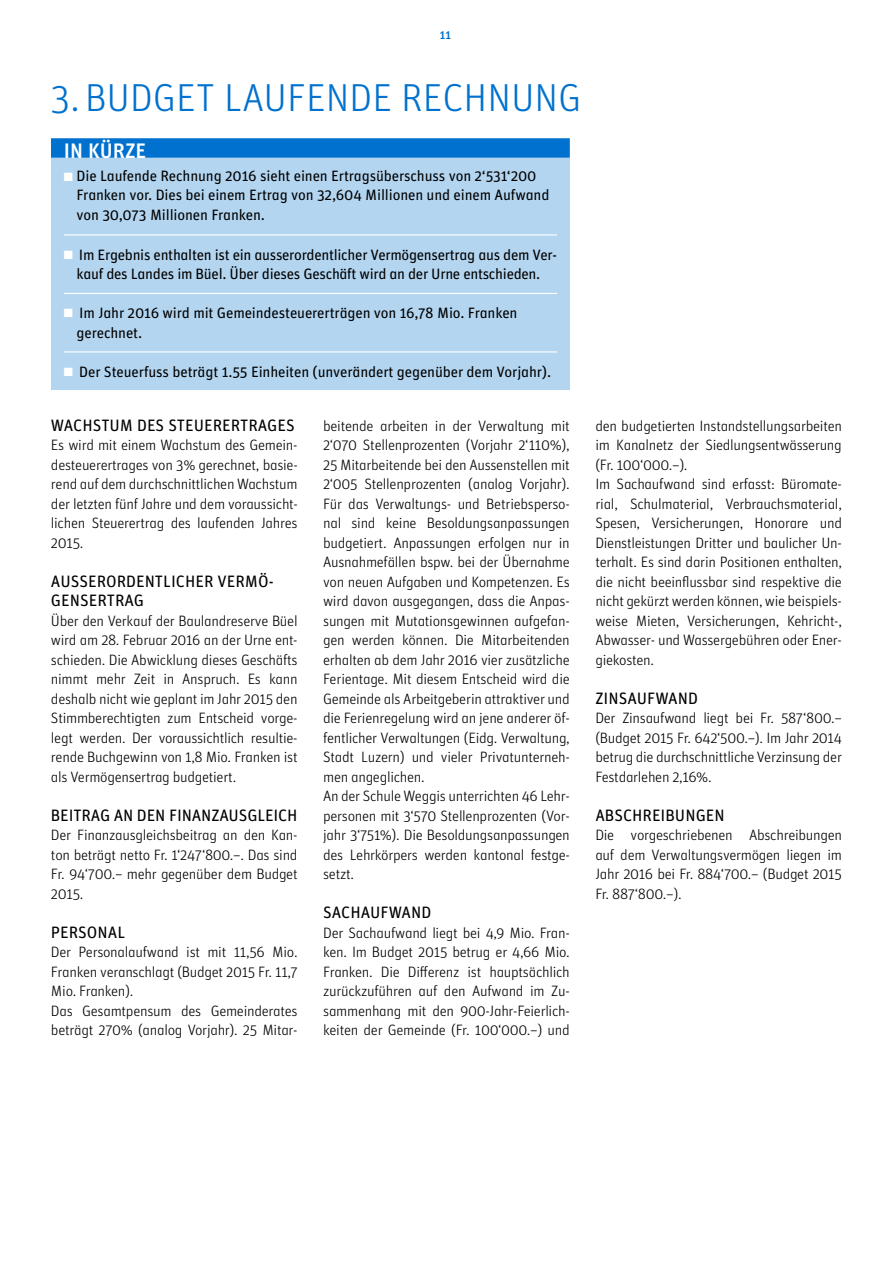
<style>
.page{position:relative;width:893px;height:1263px;background:#fff}
.page>*{position:absolute;margin:0;border:0;box-sizing:border-box;transform-origin:0 0}
.t1{font:39px "Unit Light Alternate";color:#0071ce}
.t2{font:21px "Unit Medium Alternate";color:#fff}
.t3{font:16.5px/19.5px "Unit Regular Alternate";color:#000}
.t4{font:15px/19.5px "Unit Light Alternate";letter-spacing:-.02em;color:#000;text-align:justify}
.t5{font:15px/19.5px "Unit Regular Alternate";letter-spacing:-.01em;color:#000}
.t6{font:12px "Unit Medium Alternate";color:#0071ce}
.s1{color:#fff}
</style>
<div class="page">
<div style="left:51px;top:158px;width:519px;height:232px;background:#b3d5f0"></div>
<div style="left:51px;top:138px;width:519px;height:20px;background:#0071ce"></div>
<hr style="left:64px;top:234px;width:493px;height:2px;background:#fff">
<hr style="left:64px;top:293px;width:493px;height:1px;background:#fff">
<hr style="left:64px;top:351px;width:493px;height:2px;background:#fff">
<p class="t6" style="left:440px;top:31px;width:13px">11</p>
<h1 class="t1" style="left:51px;top:83px;width:532px">3. BUDGET LAUFENDE RECHNUNG</h1>
<h2 class="t2" style="left:64px;top:143px;width:84px">IN KÜRZE</h2>
<p class="t5" style="left:76px;top:167px;width:474px;text-indent:-13px"><span class="s1">■</span> Die Laufende Rechnung 2016 sieht einen Ertragsüberschuss von 2‘531‘200<br>Franken vor. Dies bei einem Ertrag von 32,604 Millionen und einem Aufwand von 30,073 Millionen Franken.</p>
<p class="t5" style="left:64px;top:246px;width:495px;text-align:center"><span class="s1">■</span> Im Ergebnis enthalten ist ein ausserordentlicher Vermögensertrag aus dem Ver&shy;kauf des Landes im Büel. Über dieses Geschäft wird an der Urne entschieden.</p>
<p class="t5" style="left:76px;top:304px;width:442px;text-indent:-13px"><span class="s1">■</span> Im Jahr 2016 wird mit Gemeindesteuererträgen von 16,78 Mio. Franken gerechnet.</p>
<p class="t5" style="left:64px;top:363px;width:489px"><span class="s1">■</span> Der Steuerfuss beträgt 1.55 Einheiten (unverändert gegenüber dem Vorjahr).</p>
<p class="t3" style="left:51px;top:417px;width:245px">WACHSTUM DES STEUERERTRAGES</p>
<p class="t4" style="left:51px;top:437px;width:248px">Es wird mit einem Wachstum des Gemein&shy;desteuerertrages von 3% gerechnet, basie&shy;rend auf dem durchschnittlichen Wachstum der letzten fünf Jahre und dem voraussicht&shy;lichen Steuerertrag des laufenden Jahres 2015.</p>
<p class="t3" style="left:51px;top:573px;width:224px">AUSSERORDENTLICHER VERMÖ-<br>GENSERTRAG</p>
<p class="t4" style="left:51px;top:612px;width:248px">Über den Verkauf der Baulandreserve Büel wird am 28. Februar 2016 an der Urne ent&shy;schieden. Die Abwicklung dieses Geschäfts nimmt mehr Zeit in Anspruch. Es kann des halb nicht wie geplant im Jahr 2015 den Stimmberechtigten zum Entscheid vorge&shy;legt werden. Der voraussichtlich resultie&shy;rende Buchgewinn von 1,8 Mio. Franken ist als Vermögensertrag budgetiert.</p>
<p class="t3" style="left:51px;top:807px;width:248px">BEITRAG AN DEN FINANZAUSGLEICH</p>
<p class="t4" style="left:51px;top:827px;width:248px">Der Finanzausgleichsbeitrag an den Kan&shy;ton beträgt netto Fr. 1‘247‘800.–. Das sind Fr. 94‘700.– mehr gegenüber dem Budget 2015.</p>
<p class="t3" style="left:51px;top:924px;width:76px">PERSONAL</p>
<p class="t4" style="left:51px;top:944px;width:248px;text-align:left">Der Personalaufwand ist mit 11,56 Mio.<br>Franken veranschlagt (Budget 2015 Fr. 11,7<br>Mio. Franken).<br>Das Gesamtpensum des Gemeinderates beträgt 270% (analog Vorjahr). 25 Mitar-</p>
<p class="t4" style="left:323px;top:417px;width:248px;text-align:left">beitende arbeiten in der Verwaltung mit 2‘070 Stellenprozenten (Vorjahr 2‘110%), 25 Mitarbeitende bei den Aussenstellen mit 2‘005 Stellenprozenten (analog Vorjahr).<br>Für das Verwaltungs- und Betriebsperso&shy;nal sind keine Besoldungsanpassungen budgetiert. Anpassungen erfolgen nur in Ausnahmefällen bspw. bei der Übernahme von neuen Aufgaben und Kompetenzen. Es wird davon ausgegangen, dass die Anpas&shy;sungen mit Mutationsgewinnen aufgefan&shy;gen werden können. Die Mitarbeitenden erhalten ab dem Jahr 2016 vier zusätzliche Ferientage. Mit diesem Entscheid wird die Gemeinde als Arbeitgeberin attraktiver und die Ferienregelung wird an jene anderer öf&shy;fentlicher Verwaltungen (Eidg. Verwaltung, Stadt Luzern) und vieler Privatunterneh&shy;men angeglichen.<br>An der Schule Weggis unterrichten 46 Lehr&shy;personen mit 3‘570 Stellenprozenten (Vor&shy;jahr 3‘751%). Die Besoldungsanpassungen des Lehrkörpers werden kantonal festge&shy;setzt.</p>
<p class="t3" style="left:323px;top:904px;width:110px">SACHAUFWAND</p>
<p class="t4" style="left:323px;top:924px;width:248px">Der Sachaufwand liegt bei 4,9 Mio. Fran&shy;ken. Im Budget 2015 betrug er 4,66 Mio.<br>Franken. Die Differenz ist hauptsächlich zurückzuführen auf den Aufwand im Zu&shy;sammenhang mit den 900-Jahr-Feierlich&shy;keiten der Gemeinde (Fr. 100‘000.–) und</p>
<p class="t4" style="left:595px;top:417px;width:248px;text-align:left">den budgetierten Instandstellungsarbeiten im Kanalnetz der Siedlungsentwässerung (Fr. 100‘000.–).<br>Im Sachaufwand sind erfasst: Büromate&shy;rial, Schulmaterial, Verbrauchsmaterial, Spesen, Versicherungen, Honorare und Dienstleistungen Dritter und baulicher Un&shy;terhalt. Es sind darin Positionen enthalten, die nicht beeinflussbar sind respektive die nicht gekürzt werden können, wie beispiels&shy;weise Mieten, Versicherungen, Kehricht-, Abwasser- und Wassergebühren oder Ener&shy;giekosten.</p>
<p class="t3" style="left:595px;top:690px;width:104px">ZINSAUFWAND</p>
<p class="t4" style="left:595px;top:710px;width:248px">Der Zinsaufwand liegt bei Fr. 587‘800.– (Budget 2015 Fr. 642‘500.–). Im Jahr 2014 betrug die durchschnittliche Verzinsung der Festdarlehen 2,16%.</p>
<p class="t3" style="left:595px;top:807px;width:131px">ABSCHREIBUNGEN</p>
<p class="t4" style="left:595px;top:827px;width:248px">Die vorgeschriebenen Abschreibungen auf dem Verwaltungsvermögen liegen im Jahr 2016 bei Fr. 884‘700.– (Budget 2015<br>Fr. 887‘800.–).</p>
</div>
